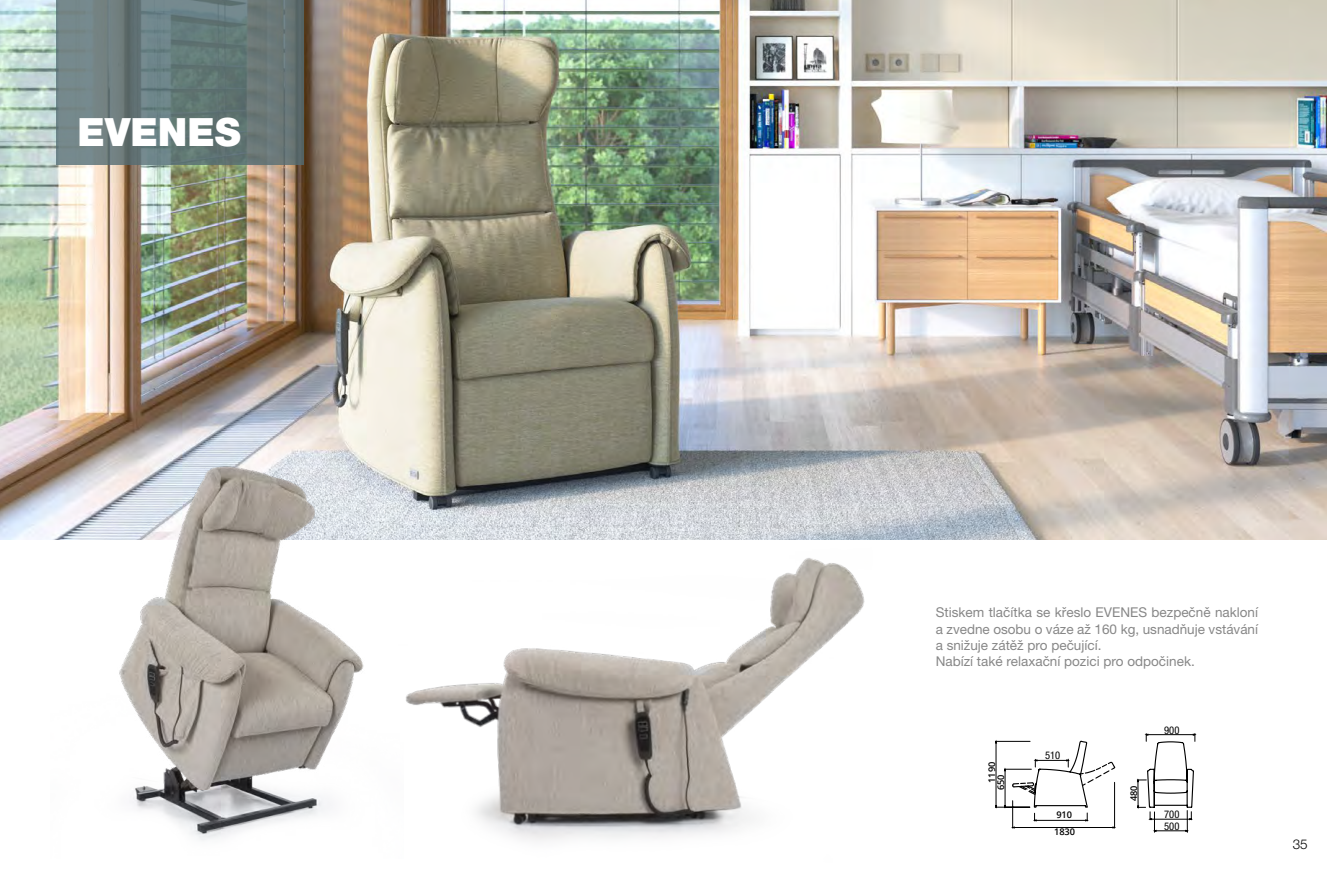
<style>
.page{position:relative;width:1327px;height:885px;background:#fff}
.page>*{position:absolute;margin:0;border:0;box-sizing:border-box;transform-origin:0 0}
.t1{font:900 39px "Helvetica Neue LT Pro";color:#fff}
.t2{font:13.5px/16.2px "Helvetica Neue LT Pro";color:#878787}
.t3{font:300 13.5px "Helvetica Neue LT Pro";color:#000}
.t4{font:condensed 10.65px "Helvetica Neue LT Pro";color:#000}
.t5{font:600 9.3px/9px "Open Sans";color:#000}
</style>
<div class="page">
<img style="left:0;top:0;width:1327px;height:539px">
<img style="left:50px;top:421px;width:353px;height:420px">
<img style="left:395px;top:489px;width:477px;height:352px">
<svg style="left:56px;top:0;width:248px;height:165px;background:#687b7b"></svg>
<svg style="left:995px;top:740px;width:121px;height:88px"></svg>
<svg style="left:1137px;top:733px;width:58px;height:99px"></svg>
<h1 class="t1" style="left:78px;top:109px;width:165px">EVENES</h1>
<p class="t2" style="left:935px;top:604px;width:324px">Stiskem tlačítka se křeslo EVENES bezpečně nakloní a zvedne osobu o váze až 160 kg, usnadňuje vstávání a snižuje zátěž pro pečující.<br>Nabízí také relaxační pozici pro odpočinek.</p>
<p class="t5" style="left:987px;top:790px;width:30px;text-indent:7px;rotate:-90deg">1190<br>650</p>
<p class="t4" style="left:1045px;top:749px;width:17px">510</p>
<p class="t5" style="left:1054px;top:806px;width:23px;line-height:17px">910<br>1830</p>
<p class="t5" style="left:1129px;top:801px;width:17px;rotate:-90deg">480</p>
<p class="t4" style="left:1164px;top:723px;width:17px">900</p>
<p class="t4" style="left:1164px;top:808px;width:17px">700</p>
<p class="t4" style="left:1164px;top:819px;width:17px">500</p>
<p class="t3" style="left:1292px;top:835px;width:17px">35</p>
</div>
